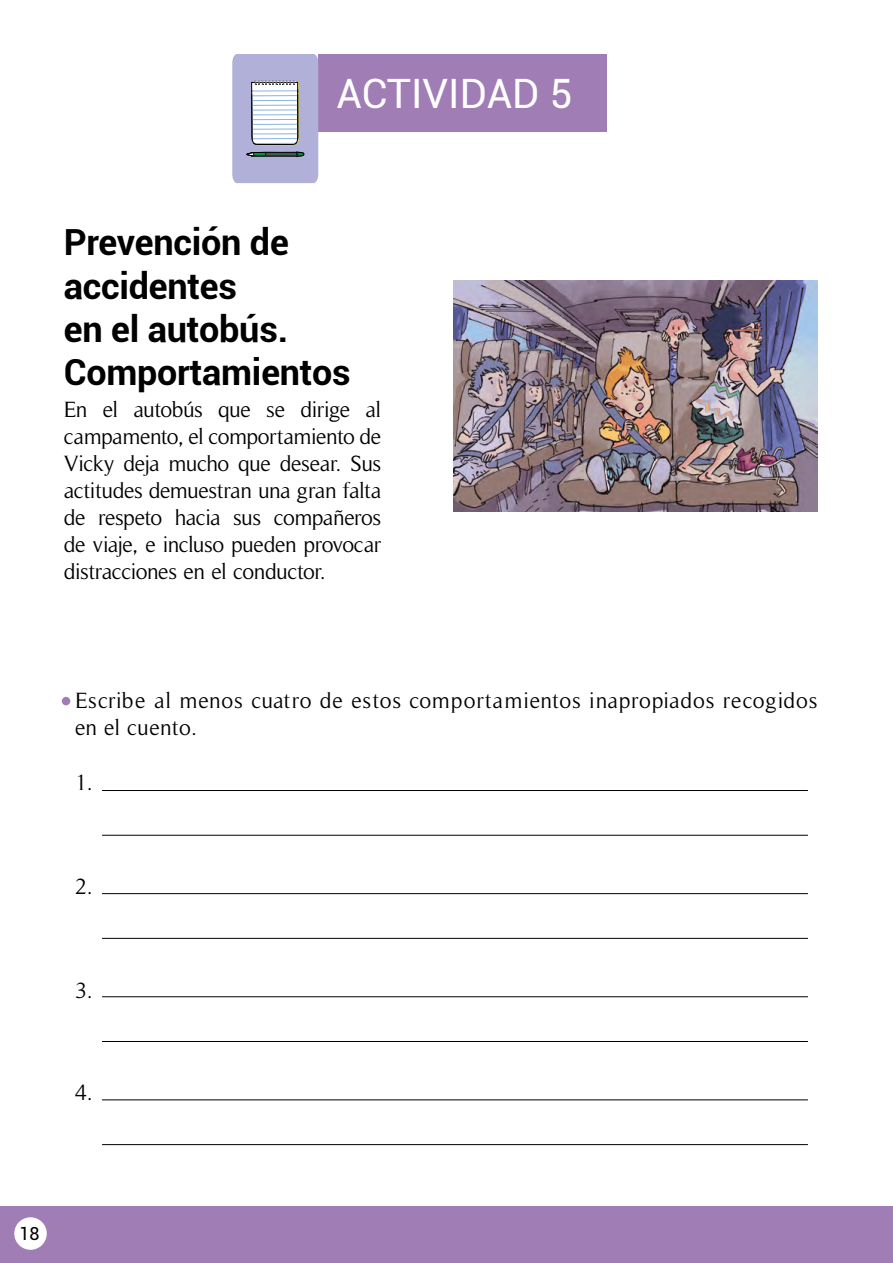
<style>
.page{position:relative;width:893px;height:1263px;background:#fff}
.page>*{position:absolute;margin:0;border:0;box-sizing:border-box;transform-origin:0 0}
.t1{font:40.5px "Roboto";color:#fff}
.t2{font:700 36px/43.2px "Roboto";letter-spacing:-.005em;color:#000}
.t3{font:700 35.85px "Roboto";letter-spacing:-.005em;color:#000}
.t4{font:22.5px/27px "Timeless";color:#000;text-align:justify}
.t5{font:22.5px/27px "Timeless";letter-spacing:.03em;color:#000}
.t6{font:18px "Roboto";color:#000}
</style>
<div class="page">
<div style="left:0;top:1206px;width:893px;height:57px;background:#a17db6"></div>
<div style="left:318px;top:54px;width:289px;height:78px;background:#a17db6"></div>
<svg style="left:232px;top:54px;width:86px;height:129px"></svg>
<img style="left:454px;top:280px;width:363px;height:232px">
<div style="left:14px;top:1217px;width:33px;height:33px;background:#fff;border-radius:50%"></div>
<div style="left:62px;top:697px;width:8px;height:8px;background:#a17db6;border-radius:50%"></div>
<hr style="left:102px;top:835px;width:706px;height:1px;background:#000">
<hr style="left:102px;top:938px;width:706px;height:1px;background:#000">
<hr style="left:102px;top:1041px;width:706px;height:1px;background:#000">
<hr style="left:102px;top:1144px;width:706px;height:1px;background:#000">
<hr style="left:102px;top:790px;width:706px;height:1px;background:#000">
<hr style="left:102px;top:893px;width:706px;height:1px;background:#000">
<hr style="left:102px;top:996px;width:706px;height:1px;background:#000">
<hr style="left:102px;top:1099px;width:706px;height:1px;background:#000">
<p class="t1" style="left:336px;top:65px;width:238px">ACTIVIDAD 5</p>
<p class="t2" style="left:64px;top:220px;width:227px">Prevención de accidentes</p>
<p class="t2" style="left:64px;top:306px;width:226px">en el autobús.</p>
<p class="t3" style="left:64px;top:347px;width:288px">Comportamientos</p>
<p class="t4" style="left:64px;top:396px;width:319px">En el autobús que se dirige al campamento, el comportamiento de Vicky deja mucho que desear. Sus actitudes demuestran una gran falta de respeto hacia sus compañeros de viaje, e incluso pueden provocar distracciones en el conductor.</p>
<p class="t5" style="left:75px;top:687px;width:744px">Escribe al menos cuatro de estos comportamientos inapropiados recogidos en el cuento.</p>
<p class="t4" style="left:75px;top:769px;width:19px">1.</p>
<p class="t4" style="left:75px;top:873px;width:19px">2.</p>
<p class="t4" style="left:75px;top:977px;width:19px">3.</p>
<p class="t4" style="left:75px;top:1079px;width:19px">4.</p>
<p class="t6" style="left:20px;top:1220px;width:22px">18</p>
</div>
